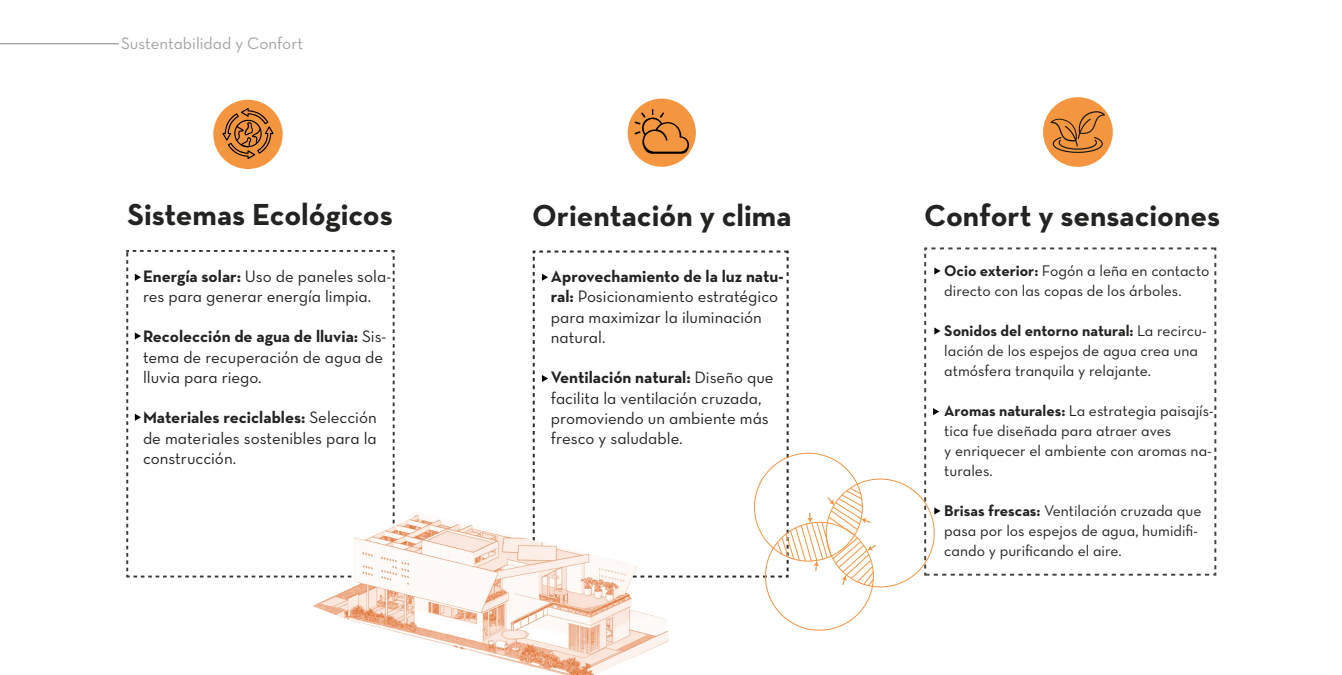
<style>
.page{position:relative;width:1342px;height:675px;background:#fff}
.page>*{position:absolute;margin:0;border:0;box-sizing:border-box;transform-origin:0 0}
.t1{font:700 30.94px "Neutra Text";color:#232322}
.t2{font:16.88px/20.2px "Neutra Text Book Alt";color:#232322}
.t3{font:700 16.88px "Neutra Text";color:#232322}
.t4{font:16.88px "Neutra Text Book Alt";color:#a4a4a5}
.t5{font:15.62px/20px "Neutra Text Book Alt";color:#232322}
.t6{font:700 15.62px "Neutra Text";color:#232322}
.s1{font-family:"Neutra Text";font-weight:700}
.s2{font-family:"Neutra Text Book Alt";font-weight:400}
</style>
<div class="page">
<hr style="left:0;top:43px;width:119px;height:1px;background:#a4a4a5">
<div style="left:1042px;top:97px;width:70px;height:70px;background:#f49540;border-radius:50%"></div>
<svg style="left:1050px;top:111px;width:54px;height:42px"></svg>
<div style="left:627px;top:99px;width:68px;height:68px;background:#f49540;border-radius:50%"></div>
<svg style="left:634px;top:109px;width:57px;height:45px"></svg>
<svg style="left:923px;top:247px;width:294px;height:329px"></svg>
<div style="left:213px;top:100px;width:69px;height:69px;background:#f49540;border-radius:50%"></div>
<svg style="left:222px;top:108px;width:51px;height:51px"></svg>
<svg style="left:126px;top:250px;width:269px;height:328px"></svg>
<svg style="left:532px;top:250px;width:344px;height:337px"></svg>
<img style="left:312px;top:511px;width:356px;height:164px">
<p class="t4" style="left:121px;top:33px;width:183px">Sustentabilidad y Confort</p>
<h1 class="t1" style="left:127px;top:195px;width:267px">Sistemas Ecológicos</h1>
<p class="t2" style="left:143px;top:266px;width:250px"><span class="s1">Energía solar:</span> Uso de paneles sola&shy;res para generar energía limpia.</p>
<p class="t3" style="left:143px;top:326px;width:245px">Recolección de agua de lluvia: <span class="s2">Sis-</span></p>
<p class="t2" style="left:143px;top:347px;width:242px">tema de recuperación de agua de lluvia para riego.</p>
<p class="t3" style="left:143px;top:407px;width:235px">Materiales reciclables: <span class="s2">Selección</span></p>
<p class="t2" style="left:143px;top:428px;width:235px">de materiales sostenibles para la construcción.</p>
<h1 class="t1" style="left:532px;top:196px;width:261px">Orientación y clima</h1>
<p class="t3" style="left:551px;top:266px;width:234px">Aprovechamiento de la luz natu-</p>
<p class="t2" style="left:551px;top:286px;width:229px"><span class="s1">ral:</span> Posicionamiento estratégico para maximizar la iluminación natural.</p>
<p class="t3" style="left:551px;top:367px;width:224px">Ventilación natural: <span class="s2">Diseño que</span></p>
<p class="t2" style="left:551px;top:388px;width:219px">facilita la ventilación cruzada, promoviendo un ambiente más fresco y saludable.</p>
<h1 class="t1" style="left:924px;top:196px;width:297px">Confort y sensaciones</h1>
<p class="t5" style="left:944px;top:260px;width:267px"><span class="s1">Ocio exterior:</span> Fogón a leña en contacto directo con las copas de los árboles.</p>
<p class="t6" style="left:944px;top:321px;width:264px">Sonidos del entorno natural: <span class="s2">La recircu-</span></p>
<p class="t5" style="left:944px;top:340px;width:255px">lación de los espejos de agua crea una atmósfera tranquila y relajante.</p>
<p class="t5" style="left:944px;top:400px;width:271px"><span class="s1">Aromas naturales:</span> La estrategia paisajís&shy;tica fue diseñada para atraer aves<br>y enriquecer el ambiente con aromas na&shy;turales.</p>
<p class="t5" style="left:944px;top:500px;width:259px"><span class="s1">Brisas frescas:</span> Ventilación cruzada que pasa por los espejos de agua, humidifi&shy;cando y purificando el aire.</p>
</div>
